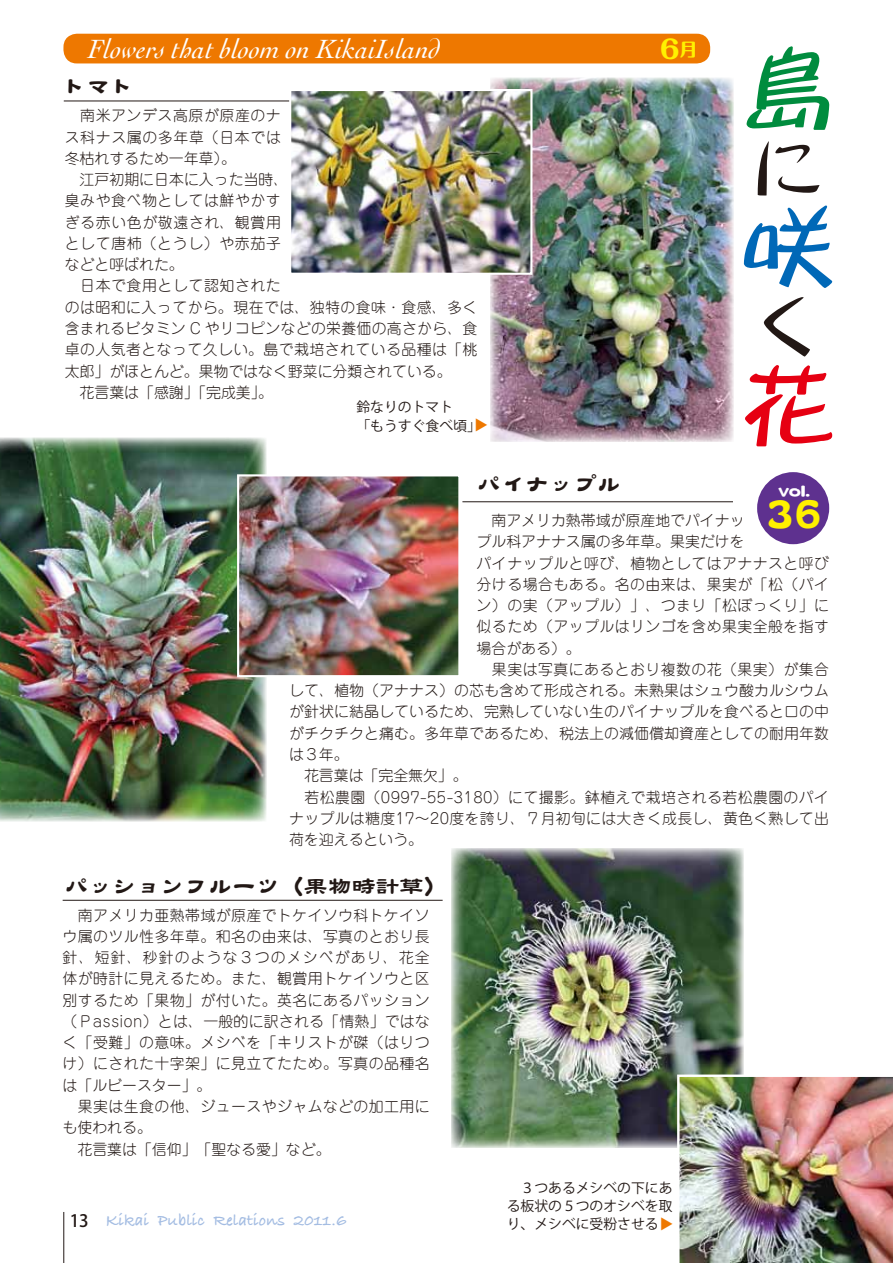
<style>
.page{position:relative;width:893px;height:1263px;background:#fff}
.page>*{position:absolute;margin:0;border:0;box-sizing:border-box;transform-origin:0 0}
.t1{font:91.2px "DF Fuun W7 MP RKSJ H";color:#008c3e;scale:1.05 1}
.t2{font:91.2px "DF Fuun W7 MP RKSJ H";color:#0068b7;scale:1.05 1}
.t3{font:91.2px "DF Fuun W7 MP RKSJ H";color:#e60012;scale:1.05 1}
.t4{font:67.5px "DF Fuun W7 MP RKSJ H";color:#221815;scale:1.05 1}
.t5{font:48.3px "DFPTF Lei Sho CID W7";color:#fff100;scale:.77 1}
.t6{font:italic 27.6px "Cochin";color:#fff}
.t7{font:800 25.35px "Maru Fo Pro";color:#fff100}
.t8{font:23.85px "DFPTF Lei Sho CID W7";color:#221815}
.t9{font:19.2px "DFPTF Lei Sho CID W7";color:#fff}
.t10{font:800 17.55px "Maru Fo Pro";color:#fff100}
.t11{font:16.95px "Bradley Hand ITCTT Bold";color:#a3bce2}
.t12{font:500 16.95px "Koz Go Pro";color:#221815}
.t13{font:300 14.85px/21.3px "Jun 101 Pro";letter-spacing:.03em;color:#221815}
.t14{font:300 14.85px "Jun 101 Pro";letter-spacing:.01em;color:#221815}
.t15{font:300 14.85px "Jun 101 Pro";color:#221815}
.t16{font:13.8px/18.1px "Koz Go Pro";color:#221815}
.t17{font:13.8px "Koz Go Pro";color:#ee7800}
</style>
<div class="page">
<hr style="left:63px;top:1212px;width:1px;height:51px;background:#221815">
<img style="left:490px;top:78px;width:243px;height:364px">
<div style="left:63px;top:34px;width:647px;height:29px;background:#ee7800;border-radius:14px"></div>
<hr style="left:64px;top:101px;width:391px;height:1px;background:#221815">
<div style="left:757px;top:472px;width:72px;height:72px;background:#5e318f;border-radius:50%"></div>
<img style="left:292px;top:92px;width:237px;height:180px">
<div style="left:289px;top:89px;width:243px;height:186px;border:2px solid #fff"></div>
<img style="left:0;top:437px;width:266px;height:384px">
<img style="left:451px;top:848px;width:293px;height:300px">
<img style="left:677px;top:1074px;width:216px;height:189px">
<hr style="left:63px;top:900px;width:380px;height:1px;background:#221815">
<hr style="left:462px;top:501px;width:271px;height:1px;background:#221815">
<img style="left:240px;top:477px;width:217px;height:197px">
<div style="left:237px;top:474px;width:223px;height:203px;border:2px solid #fff"></div>
<h3 class="t6" style="left:88px;top:33px;width:354px">Flowers that bloom on KikaiIsland</h3>
<h3 class="t8" style="left:63px;top:74px;width:73px">トマト</h3>
<p class="t13" style="left:65px;top:103px;width:414px">　南米アンデス高原が原産のナ<br>ス科ナス属の多年草（日本では<br>冬枯れするため一年草。(<br>　江戸初期に日本に入った当時、<br>臭みや食べ物としては鮮やかす<br>ぎる赤い色が敬遠され、観賞用<br>として唐柿（とうし）や赤茄子<br>などと呼ばれた。<br>　日本で食用として認知された<br>のは昭和に入ってから。現在では、独特の食味・食感、多く含まれるビタミン C やリコピンなどの栄養価の高さから、食卓の人気者となって久しい。島で栽培されている品種は「桃太郎」がほとんど。果物ではなく野菜に分類されている。<br>　花言葉は「感謝」「完成美。「</p>
<p class="t16" style="left:356px;top:399px;width:98px">鈴なりのトマト</p>
<p class="t16" style="left:356px;top:417px;width:126px">「もうすぐ食べ頃「</p>
<p class="t17" style="left:490px;top:418px;width:15px;rotate:90deg">▲</p>
<h3 class="t7" style="left:660px;top:29px;width:22px">6</h3>
<p class="t10" style="left:680px;top:36px;width:19px">月</p>
<h1 class="t1" style="left:740px;top:43px;width:87px">島</h1>
<h2 class="t4" style="left:752px;top:134px;width:66px">に</h2>
<h1 class="t2" style="left:740px;top:201px;width:90px">咲</h1>
<h2 class="t4" style="left:752px;top:293px;width:57px">く</h2>
<h1 class="t3" style="left:740px;top:360px;width:90px">花</h1>
<h3 class="t8" style="left:477px;top:472px;width:145px">パイナップル</h3>
<p class="t15" style="left:477px;top:509px;width:269px">　南アメリカ熱帯域が原産地でパイナッ</p>
<p class="t15" style="left:477px;top:530px;width:269px">プル科アナナス属の多年草。果実だけを</p>
<p class="t13" style="left:477px;top:551px;width:354px">パイナップルと呼び、植物としてはアナナスと呼び</p>
<p class="t13" style="left:477px;top:572px;width:354px">分ける場合もある。名の由来は、果実が「松（パイ</p>
<p class="t13" style="left:477px;top:593px;width:354px">ン）の実（アップル）」、つまり「松ぼっくり」に</p>
<p class="t13" style="left:477px;top:614px;width:354px">似るため（アップルはリンゴを含め果実全般を指す</p>
<p class="t13" style="left:477px;top:636px;width:106px">場合がある(。</p>
<p class="t13" style="left:477px;top:657px;width:354px">　果実は写真にあるとおり複数の花（果実）が集合</p>
<p class="t14" style="left:289px;top:679px;width:541px">して、植物（アナナス）の芯も含めて形成される。未熟果はシュウ酸カルシウム</p>
<p class="t14" style="left:289px;top:700px;width:541px">が針状に結晶しているため、完熟していない生のパイナップルを食べると口の中</p>
<p class="t14" style="left:289px;top:721px;width:541px">がチクチクと痛む。多年草であるため、税法上の減価償却資産としての耐用年数</p>
<p class="t13" style="left:289px;top:742px;width:61px">は３年。</p>
<p class="t15" style="left:289px;top:764px;width:180px">　花言葉は「完全無欠「。</p>
<p class="t13" style="left:289px;top:784px;width:541px">　若松農園（0997-55-3180）にて撮影。鉢植えで栽培される若松農園のパイ</p>
<p class="t13" style="left:289px;top:806px;width:541px">ナップルは糖度17〜20度を誇り、７月初旬には大きく成長し、黄色く熟して出</p>
<p class="t15" style="left:289px;top:828px;width:135px">荷を迎えるという。</p>
<p class="t9" style="left:778px;top:480px;width:33px">vol.</p>
<h3 class="t5" style="left:766px;top:489px;width:74px">36</h3>
<h3 class="t8" style="left:65px;top:873px;width:384px">パッションフルーツ（果物時計草(</h3>
<p class="t13" style="left:63px;top:902px;width:369px">　南アメリカ亜熱帯域が原産でトケイソウ科トケイソウ属のツル性多年草。和名の由来は、写真のとおり長針、短針、秒針のような３つのメシベがあり、花全体が時計に見えるため。また、観賞用トケイソウと区別するため「果物」が付いた。英名にあるパッション（Ｐassion）とは、一般的に訳される「情熱」ではなく「受難」の意味。メシベを「キリストが磔（はりつけ）にされた十字架」に見立てたため。写真の品種名は「ルビースター「。<br>　果実は生食の他、ジュースやジャムなどの加工用にも使われる。<br>　花言葉は「信仰」「聖なる愛」など。</p>
<p class="t11" style="left:106px;top:1207px;width:45px">Kikai</p>
<p class="t12" style="left:70px;top:1210px;width:38px">13　</p>
<p class="t11" style="left:158px;top:1207px;width:48px">Public</p>
<p class="t11" style="left:213px;top:1207px;width:73px">Relations</p>
<p class="t11" style="left:294px;top:1207px;width:55px">2011.6</p>
<p class="t16" style="left:507px;top:1179px;width:167px">　３つあるメシベの下にある板状の５つのオシベを取</p>
<p class="t17" style="left:675px;top:1217px;width:15px;rotate:90deg">▲</p>
<p class="t16" style="left:507px;top:1215px;width:154px">り、メシベに受粉させる</p>
</div>
